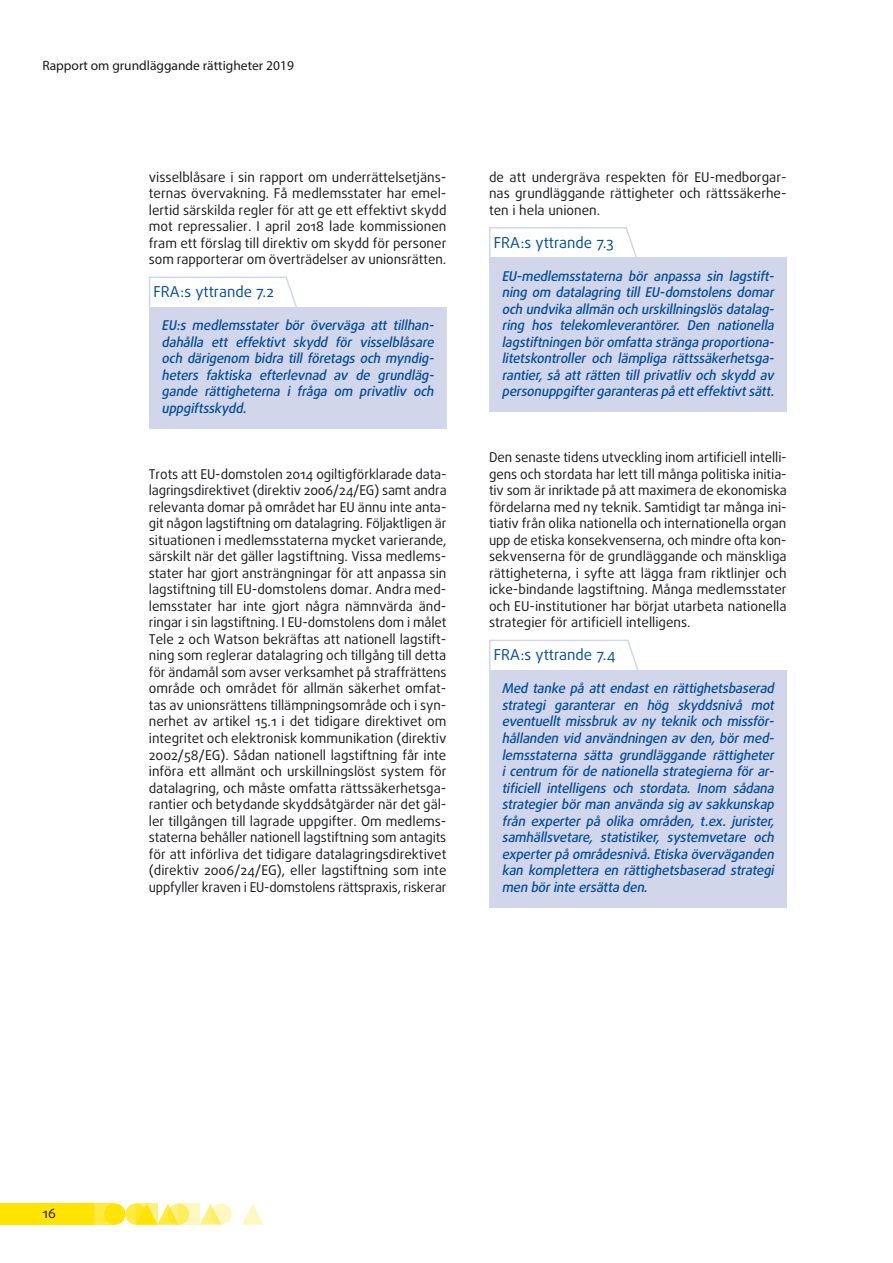
<style>
.page{position:relative;width:893px;height:1263px;background:#fff}
.page>*{position:absolute;margin:0;border:0;box-sizing:border-box;transform-origin:0 0}
.opinion_header_sw{font:15px "Daxline Pro";color:#004c98}
.body_text{font:13.5px/16.5px "Daxline Pro";color:#1a171c;text-align:justify}
.opinion_text_SW_last{font:italic 500 13.5px/16.5px "Daxline Pro";color:#004c98;text-align:justify}
.t1{font:13.5px "Myriad Pro";color:#1a171c}
</style>
<div class="page">
<svg style="left:125px;top:1203px;width:22px;height:22px"></svg>
<div style="left:94px;top:1203px;width:21px;height:22px;background:#ffea40"></div>
<div style="left:0;top:1203px;width:94px;height:22px;background:#ffe400"></div>
<svg style="left:200px;top:1203px;width:18px;height:22px"></svg>
<svg style="left:242px;top:1204px;width:21px;height:21px"></svg>
<div style="left:104px;top:1203px;width:21px;height:22px;background:#ffe400;border-radius:50%"></div>
<svg style="left:157px;top:1203px;width:18px;height:22px"></svg>
<svg style="left:168px;top:1203px;width:21px;height:22px"></svg>
<svg style="left:210px;top:1203px;width:22px;height:22px"></svg>
<svg style="left:136px;top:1203px;width:21px;height:22px"></svg>
<svg style="left:179px;top:1203px;width:21px;height:22px"></svg>
<div style="left:149px;top:307px;width:297px;height:122px;background:#d2d6ea"></div>
<div style="left:489px;top:258px;width:298px;height:154px;background:#d2d6ea"></div>
<div style="left:489px;top:670px;width:298px;height:237px;background:#d2d6ea"></div>
<svg style="left:149px;top:276px;width:148px;height:31px"></svg>
<svg style="left:489px;top:227px;width:149px;height:31px"></svg>
<svg style="left:489px;top:639px;width:150px;height:31px"></svg>
<p class="t1" style="left:43px;top:57px;width:253px">Rapport om grundläggande rättigheter 2019</p>
<p class="body_text" style="left:149px;top:169px;width:299px">visselblåsare i sin rapport om underrättelsetjäns&shy;ternas övervakning. Få medlemsstater har emel&shy;lertid särskilda regler för att ge ett effektivt skydd mot repressalier. I april 2018 lade kommissionen fram ett förslag till direktiv om skydd för personer som rapporterar om överträdelser av unionsrätten.</p>
<p class="opinion_header_sw" style="left:153px;top:282px;width:122px">FRA:s yttrande 7.2</p>
<p class="opinion_text_SW_last" style="left:162px;top:317px;width:277px">EU:s medlemsstater bör överväga att tillhan&shy;dahålla ett effektivt skydd för visselblåsare och därigenom bidra till företags och myndig&shy;heters faktiska efterlevnad av de grundläg&shy;gande rättigheterna i fråga om privatliv och uppgiftsskydd.</p>
<p class="body_text" style="left:149px;top:466px;width:299px">Trots att EU-domstolen 2014 ogiltigförklarade data&shy;lagringsdirektivet (direktiv 2006/24/EG) samt andra relevanta domar på området har EU ännu inte anta&shy;git någon lagstiftning om datalagring. Följaktligen är situationen i medlemsstaterna mycket varierande, särskilt när det gäller lagstiftning. Vissa medlems&shy;stater har gjort ansträngningar för att anpassa sin lagstiftning till EU-domstolens domar. Andra med&shy;lemsstater har inte gjort några nämnvärda änd&shy;ringar i sin lagstiftning. I EU-domstolens dom i målet Tele 2 och Watson bekräftas att nationell lagstift&shy;ning som reglerar datalagring och tillgång till detta för ändamål som avser verksamhet på straffrättens område och området för allmän säkerhet omfat&shy;tas av unionsrättens tillämpningsområde och i syn&shy;nerhet av artikel 15.1 i det tidigare direktivet om integritet och elektronisk kommunikation (direktiv 2002/58/EG). Sådan nationell lagstiftning får inte införa ett allmänt och urskillningslöst system för datalagring, och måste omfatta rättssäkerhetsga&shy;rantier och betydande skyddsåtgärder när det gäl&shy;ler tillgången till lagrade uppgifter. Om medlems&shy;staterna behåller nationell lagstiftning som antagits för att införliva det tidigare datalagringsdirektivet (direktiv 2006/24/EG), eller lagstiftning som inte uppfyller kraven i EU-domstolens rättspraxis, riskerar</p>
<p class="body_text" style="left:489px;top:169px;width:299px">de att undergräva respekten för EU-medborgar&shy;nas grundläggande rättigheter och rättssäkerhe&shy;ten i hela unionen.</p>
<p class="opinion_header_sw" style="left:494px;top:233px;width:122px">FRA:s yttrande 7.3</p>
<p class="opinion_text_SW_last" style="left:502px;top:268px;width:277px">EU-medlemsstaterna bör anpassa sin lagstift&shy;ning om datalagring till EU-domstolens domar och undvika allmän och urskillningslösdatalag&shy;ring hos telekomleverantörer. Den nationella lagstiftningen böromfatta stränga proportiona&shy;litetskontroller och lämpliga rättssäkerhetsga&shy;rantier, så att rätten till privatliv och skydd av personuppgiftergaranteraspå etteffektivtsätt.</p>
<p class="body_text" style="left:489px;top:449px;width:299px">Den senaste tidens utveckling inom artificiell intelli&shy;gens och stordata har lett till många politiska initia&shy;tiv som är inriktade på att maximera de ekonomiska fördelarna med ny teknik. Samtidigt tar många ini&shy;tiativ från olika nationella och internationella organ upp de etiska konsekvenserna, och mindre ofta kon&shy;sekvenserna för de grundläggande och mänskliga rättigheterna, i syfte att lägga fram riktlinjer och icke-bindande lagstiftning. Många medlemsstater och EU-institutioner har börjat utarbeta nationella strategier för artificiell intelligens.</p>
<p class="opinion_header_sw" style="left:494px;top:645px;width:123px">FRA:s yttrande 7.4</p>
<p class="opinion_text_SW_last" style="left:502px;top:680px;width:277px">Med tanke på att endast en rättighetsbaserad strategi garanterar en hög skyddsnivå mot eventuellt missbruk av ny teknik och missför&shy;hållanden vid användningen av den, bör med&shy;lemsstaterna sätta grundläggande rättigheter i centrum för de nationella strategierna för ar&shy;tificiell intelligens och stordata. Inom sådana strategier bör man använda sig av sakkunskap från experter på olika områden, t.ex. jurister, samhällsvetare, statistiker, systemvetare och experterpå områdesnivå.Etiska överväganden kan komplettera en rättighetsbaserad strategi men börinte ersätta den.</p>
<p class="body_text" style="left:43px;top:1205px;width:15px">16</p>
</div>
